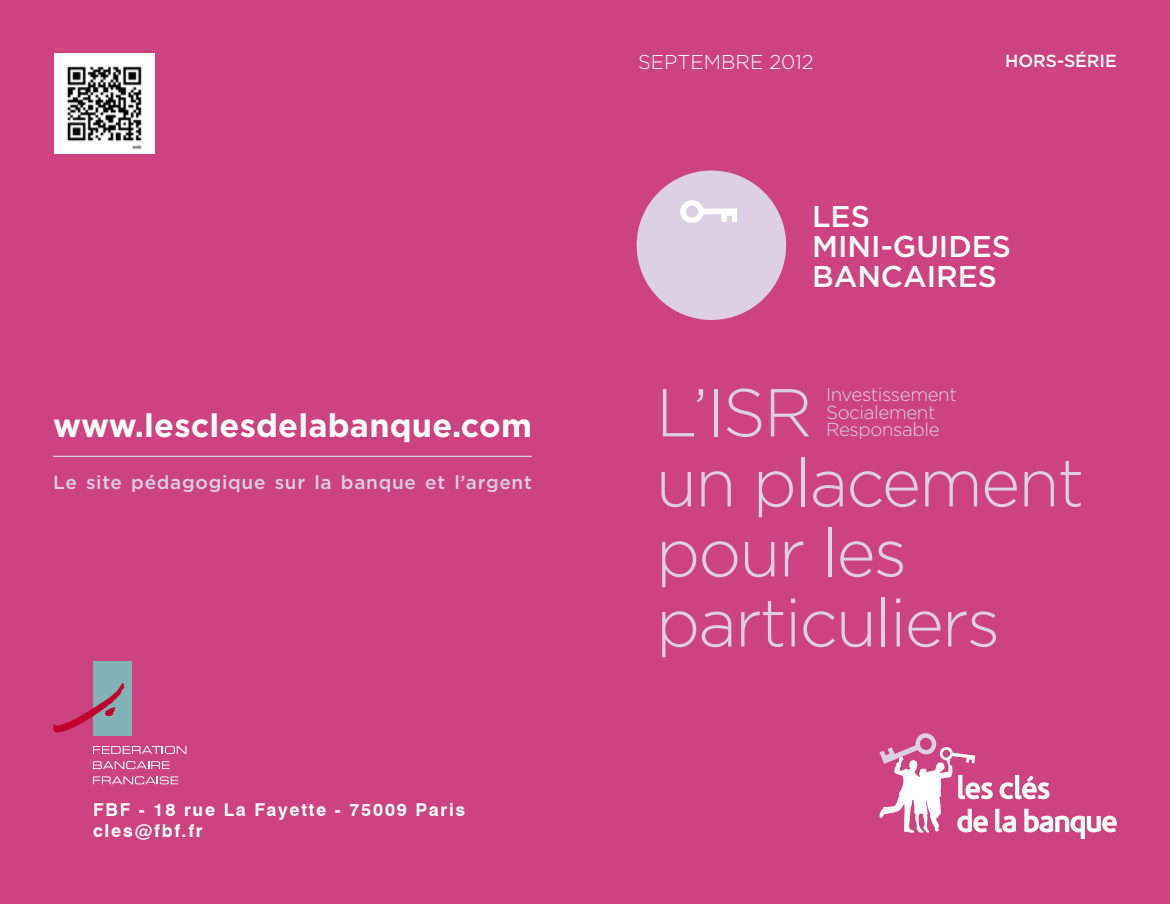
<style>
.page{position:relative;width:1170px;height:904px;background:#fff}
.page>*{position:absolute;margin:0;border:0;box-sizing:border-box;transform-origin:0 0}
.H1-titre{font:300 67.5px/70px "Gotham";letter-spacing:-.03em;color:#ddd0e4}
.URL{font:700 32.5px "Gotham";letter-spacing:.005em;color:#fff}
.Mini-guides{font:500 30px "Gotham";color:#fff}
.Parution{font:300 20px "Gotham";color:#fff}
.Site_pédago{font:500 18.88px "Gotham";letter-spacing:.035em;color:#ddd0e4}
.t1{font:300 18.75px "Gotham";letter-spacing:-.02em;color:#ddd0e4}
.Adresse{font:700 17.75px "Swiss 721 BT";letter-spacing:.1em;color:#fff}
.hors-série{font:500 17.5px "Gotham";color:#fff}
</style>
<div class="page">
<div style="left:0;top:0;width:1169px;height:904px;background:#cd4281"></div>
<div style="left:636px;top:170px;width:150px;height:150px;background:#ddd0e4;border-radius:50%"></div>
<svg style="left:680px;top:200px;width:57px;height:23px"></svg>
<svg style="left:879px;top:733px;width:237px;height:106px"></svg>
<hr style="left:53px;top:455px;width:478px;height:2px;background:#ddd0e4">
<img style="left:54px;top:53px;width:100px;height:100px">
<div style="left:93px;top:661px;width:39px;height:74px;background:#82b1b6"></div>
<svg style="left:93px;top:746px;width:93px;height:8px"></svg>
<svg style="left:93px;top:761px;width:77px;height:8px"></svg>
<svg style="left:93px;top:776px;width:85px;height:8px"></svg>
<svg style="left:53px;top:683px;width:72px;height:49px"></svg>
<p class="URL" style="left:53px;top:404px;width:480px">www.lesclesdelabanque.com</p>
<p class="Site_pédago" style="left:53px;top:470px;width:480px">Le site pédagogique sur la banque et l’argent</p>
<p class="Adresse" style="left:93px;top:799px;width:374px">FBF - 18 rue La Fayette - 75009 Paris</p>
<p class="Adresse" style="left:93px;top:819px;width:111px">cles@fbf.fr</p>
<p class="Parution" style="left:638px;top:49px;width:177px">SEPTEMBRE 2012</p>
<p class="hors-série" style="left:1005px;top:50px;width:113px">HORS-SÉRIE</p>
<p class="Mini-guides" style="left:812px;top:197px;width:59px">LES</p>
<p class="Mini-guides" style="left:812px;top:227px;width:200px">MINI-GUIDES</p>
<p class="Mini-guides" style="left:812px;top:257px;width:186px">BANCAIRES</p>
<p class="H1-titre" style="left:656px;top:375px;width:158px">L’ISR</p>
<p class="t1" style="left:826px;top:383px;width:132px">Investissement</p>
<p class="t1" style="left:826px;top:400px;width:111px">Socialement</p>
<p class="t1" style="left:826px;top:418px;width:115px">Responsable</p>
<p class="H1-titre" style="left:656px;top:445px;width:430px">un placement pour les particuliers</p>
</div>
